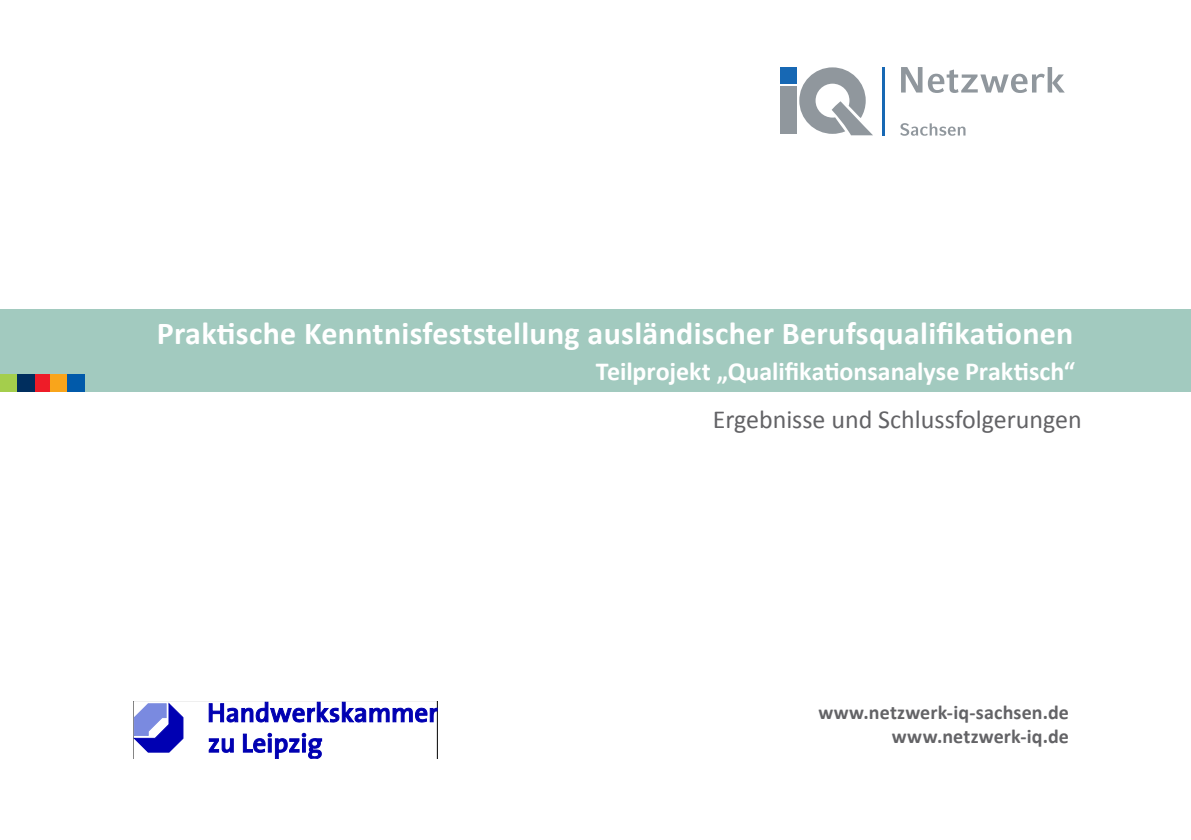
<style>
.page{position:relative;width:1191px;height:840px;background:#fff}
.page>*{position:absolute;margin:0;border:0;box-sizing:border-box;transform-origin:0 0}
.t1{font:700 32px "Calibri";letter-spacing:.01em;color:#fff}
.t2{font:700 26px "Calibri";color:#fff}
.t3{font:26px "Calibri";color:#636366}
.t4{font:700 20px/24px "Calibri";letter-spacing:.005em;color:#636366;text-align:right}
</style>
<div class="page">
<div style="left:0;top:309px;width:1191px;height:83px;background:#a2cabf"></div>
<div style="left:34px;top:375px;width:17px;height:17px;background:#ee1c28"></div>
<div style="left:0;top:375px;width:17px;height:17px;background:#a4ce4c"></div>
<div style="left:51px;top:375px;width:17px;height:17px;background:#f9a51b"></div>
<div style="left:68px;top:375px;width:17px;height:17px;background:#015aaa"></div>
<div style="left:17px;top:375px;width:17px;height:17px;background:#002e5e"></div>
<div style="left:780px;top:86px;width:17px;height:48px;background:#90979d"></div>
<div style="left:780px;top:67px;width:17px;height:16px;background:#1768b4"></div>
<svg style="left:799px;top:67px;width:74px;height:68px"></svg>
<hr style="left:882px;top:67px;width:3px;height:68px;background:#1768b4">
<svg style="left:900px;top:123px;width:65px;height:13px"></svg>
<svg style="left:901px;top:67px;width:163px;height:26px"></svg>
<svg style="left:133px;top:701px;width:305px;height:57px"></svg>
<p class="t1" style="left:157px;top:313px;width:918px">Praktische Kenntnisfeststellung ausländischer Berufsqualifikationen</p>
<p class="t2" style="left:596px;top:354px;width:481px">Teilprojekt „Qualifikationsanalyse Praktisch“</p>
<p class="t3" style="left:712px;top:403px;width:370px">Ergebnisse und Schlussfolgerungen</p>
<p class="t4" style="left:818px;top:699px;width:252px">www.netzwerk-iq-sachsen.de www.netzwerk-iq.de</p>
</div>
